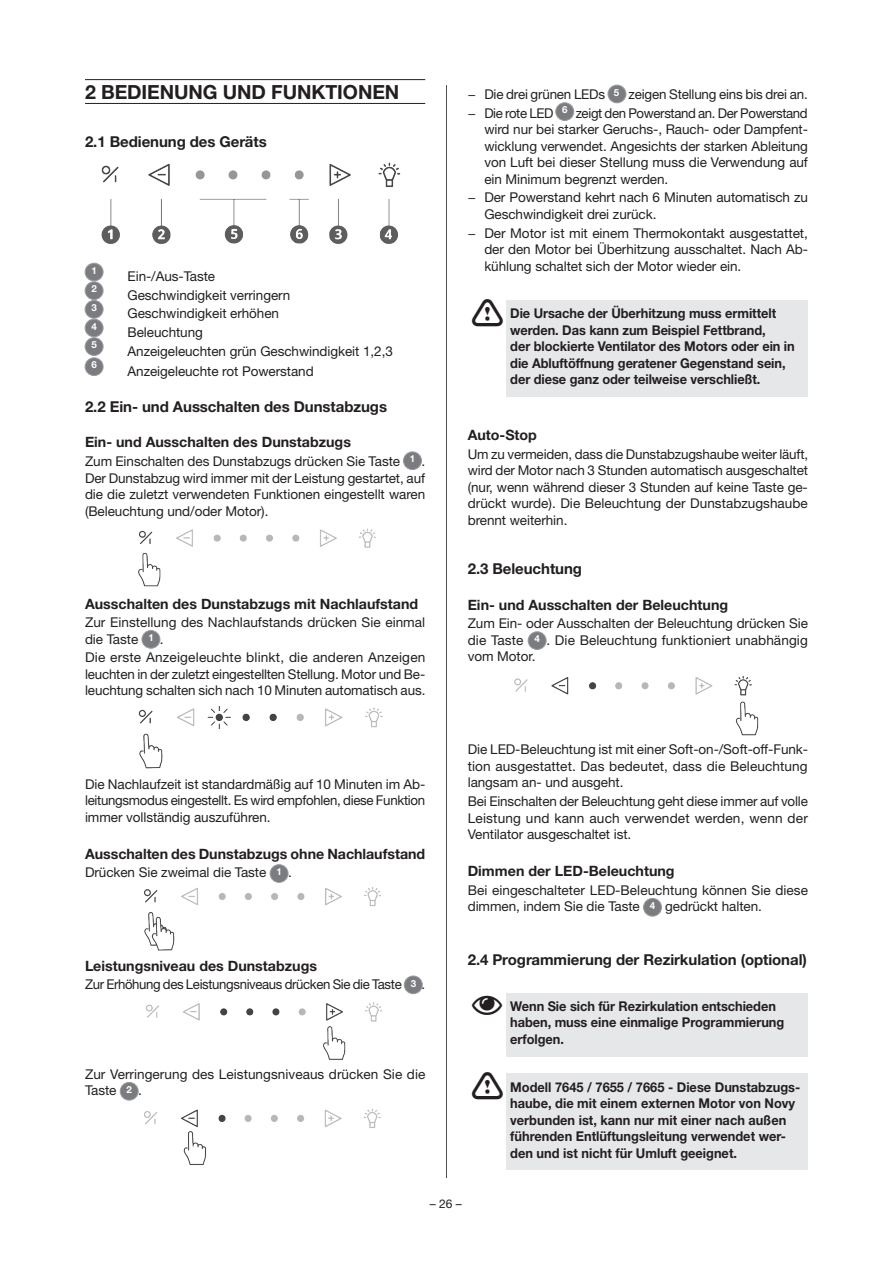
<style>
.page{position:relative;width:893px;height:1263px;background:#fff}
.page>*{position:absolute;margin:0;border:0;box-sizing:border-box;transform-origin:0 0}
.t1{font:700 19.5px "Helvetica Neue LT Std";letter-spacing:-.005em;color:#231f20}
.t2{font:700 15px "Helvetica Neue LTW1 G";letter-spacing:-.005em;color:#231f20}
.t3{font:700 14.25px "Helvetica Neue LTW1 G";color:#231f20}
.t4{font:13.5px/16.5px "Helvetica Neue LT Std";letter-spacing:-.005em;color:#231f20;text-align:justify}
.t5{font:700 13.5px/16.5px "Helvetica Neue LT Std";letter-spacing:-.005em;color:#231f20;scale:.95 1}
.t6{font:13.5px/18.6px "Helvetica Neue LT Std";letter-spacing:-.025em;color:#231f20}
.t7{font:12px "Helvetica Neue LT Std";color:#231f20}
.t8{font:700 9.75px "Helvetica Neue LT Std";color:#fff}
</style>
<div class="page">
<hr style="left:446px;top:85px;width:1px;height:1093px;background:#231f20">
<hr style="left:85px;top:79px;width:340px;height:1px;background:#231f20">
<hr style="left:85px;top:103px;width:340px;height:1px;background:#231f20">
<img style="left:101px;top:162px;width:300px;height:82px">
<div style="left:85px;top:263px;width:18px;height:18px;background:#7a7c7f;border-radius:50%"></div>
<div style="left:85px;top:263px;width:18px;height:18px;border:1px solid #999b9e;border-radius:50%"></div>
<div style="left:85px;top:282px;width:18px;height:18px;background:#7a7c7f;border-radius:50%"></div>
<div style="left:85px;top:282px;width:18px;height:18px;border:1px solid #999b9e;border-radius:50%"></div>
<div style="left:85px;top:300px;width:18px;height:18px;background:#7a7c7f;border-radius:50%"></div>
<div style="left:85px;top:300px;width:18px;height:18px;border:1px solid #999b9e;border-radius:50%"></div>
<div style="left:85px;top:319px;width:18px;height:18px;background:#7a7c7f;border-radius:50%"></div>
<div style="left:85px;top:319px;width:18px;height:18px;border:1px solid #999b9e;border-radius:50%"></div>
<div style="left:85px;top:338px;width:18px;height:17px;background:#7a7c7f;border-radius:50%"></div>
<div style="left:85px;top:338px;width:18px;height:17px;border:1px solid #999b9e;border-radius:50%"></div>
<div style="left:85px;top:358px;width:18px;height:18px;background:#7a7c7f;border-radius:50%"></div>
<div style="left:85px;top:358px;width:18px;height:18px;border:1px solid #999b9e;border-radius:50%"></div>
<div style="left:403px;top:452px;width:18px;height:18px;background:#7a7c7f;border-radius:50%"></div>
<div style="left:403px;top:452px;width:19px;height:18px;border:1px solid #999b9e;border-radius:50%"></div>
<img style="left:138px;top:528px;width:238px;height:59px">
<div style="left:142px;top:630px;width:18px;height:18px;background:#7a7c7f;border-radius:50%"></div>
<div style="left:142px;top:630px;width:18px;height:18px;border:1px solid #999b9e;border-radius:50%"></div>
<img style="left:138px;top:706px;width:245px;height:63px">
<div style="left:270px;top:865px;width:18px;height:17px;background:#7a7c7f;border-radius:50%"></div>
<div style="left:270px;top:864px;width:18px;height:18px;border:1px solid #999b9e;border-radius:50%"></div>
<img style="left:144px;top:880px;width:237px;height:71px">
<div style="left:404px;top:976px;width:18px;height:18px;background:#7a7c7f;border-radius:50%"></div>
<div style="left:404px;top:976px;width:18px;height:18px;border:1px solid #999b9e;border-radius:50%"></div>
<img style="left:146px;top:1002px;width:236px;height:58px">
<div style="left:120px;top:1082px;width:18px;height:18px;background:#7a7c7f;border-radius:50%"></div>
<div style="left:120px;top:1082px;width:18px;height:18px;border:1px solid #999b9e;border-radius:50%"></div>
<img style="left:123px;top:1098px;width:258px;height:67px">
<div style="left:506px;top:300px;width:302px;height:97px;background:#e6e7e9"></div>
<div style="left:506px;top:993px;width:302px;height:63px;background:#e6e7e9"></div>
<div style="left:506px;top:1074px;width:302px;height:96px;background:#e6e7e9"></div>
<div style="left:608px;top:85px;width:18px;height:18px;background:#7a7c7f;border-radius:50%"></div>
<div style="left:608px;top:85px;width:18px;height:18px;border:1px solid #999b9e;border-radius:50%"></div>
<div style="left:556px;top:103px;width:18px;height:17px;background:#7a7c7f;border-radius:50%"></div>
<div style="left:556px;top:103px;width:18px;height:18px;border:1px solid #999b9e;border-radius:50%"></div>
<div style="left:528px;top:632px;width:18px;height:17px;background:#7a7c7f;border-radius:50%"></div>
<div style="left:528px;top:632px;width:18px;height:17px;border:1px solid #999b9e;border-radius:50%"></div>
<img style="left:514px;top:676px;width:245px;height:60px">
<div style="left:643px;top:898px;width:18px;height:18px;background:#7a7c7f;border-radius:50%"></div>
<div style="left:643px;top:898px;width:19px;height:18px;border:1px solid #999b9e;border-radius:50%"></div>
<h1 class="t1" style="left:85px;top:80px;width:316px">2 BEDIENUNG UND FUNKTIONEN</h1>
<p class="t2" style="left:85px;top:132px;width:183px">2.1 Bedienung des Geräts</p>
<p class="t8" style="left:92px;top:264px;width:7px">1</p>
<p class="t4" style="left:128px;top:268px;width:89px">Ein-/Aus-Taste</p>
<p class="t8" style="left:92px;top:283px;width:7px">2</p>
<p class="t8" style="left:92px;top:302px;width:7px">3</p>
<p class="t8" style="left:92px;top:320px;width:7px">4</p>
<p class="t8" style="left:92px;top:339px;width:7px">5</p>
<p class="t4" style="left:128px;top:286px;width:164px">Geschwindigkeit verringern</p>
<p class="t4" style="left:128px;top:305px;width:153px">Geschwindigkeit erhöhen</p>
<p class="t4" style="left:128px;top:324px;width:77px">Beleuchtung</p>
<p class="t4" style="left:128px;top:342px;width:267px">Anzeigeleuchten grün Geschwindigkeit 1,2,3</p>
<p class="t8" style="left:92px;top:359px;width:7px">6</p>
<p class="t4" style="left:128px;top:362px;width:188px">Anzeigeleuchte rot Powerstand</p>
<p class="t2" style="left:85px;top:398px;width:304px">2.2 Ein- und Ausschalten des Dunstabzugs</p>
<p class="t3" style="left:85px;top:433px;width:267px">Ein- und Ausschalten des Dunstabzugs</p>
<p class="t4" style="left:85px;top:453px;width:342px">Zum Einschalten des Dunstabzugs drücken Sie Taste <sup>1</sup> .<br>Der Dunstabzug wird immer mit der Leistung gestartet, auf die die zuletzt verwendeten Funktionen eingestellt waren (Beleuchtung und/oder Motor).</p>
<p class="t3" style="left:85px;top:595px;width:335px">Ausschalten des Dunstabzugs mit Nachlaufstand</p>
<p class="t4" style="left:85px;top:614px;width:342px">Zur Einstellung des Nachlaufstands drücken Sie einmal die Taste <sup>1</sup> .</p>
<p class="t4" style="left:85px;top:649px;width:342px">Die erste Anzeigeleuchte blinkt, die anderen Anzeigen leuchten in der zuletzt eingestellten Stellung. Motor und Be&shy;leuchtung schalten sich nach 10 Minuten automatisch aus.</p>
<p class="t4" style="left:85px;top:775px;width:342px">Die Nachlaufzeit ist standardmäßig auf 10 Minuten im Ab&shy;leitungsmodus eingestellt. Es wird empfohlen, diese Funktion immer vollständig auszuführen.</p>
<p class="t3" style="left:85px;top:845px;width:342px">Ausschalten des Dunstabzugs ohne Nachlaufstand</p>
<p class="t4" style="left:85px;top:864px;width:208px">Drücken Sie zweimal die Taste <sup>1</sup> .</p>
<p class="t3" style="left:85px;top:957px;width:234px">Leistungsniveau des Dunstabzugs</p>
<p class="t6" style="left:85px;top:975px;width:342px">Zur Erhöhung des Leistungsniveaus drücken Sie die Taste <sup>3</sup> .</p>
<p class="t4" style="left:85px;top:1065px;width:342px">Zur Verringerung des Leistungsniveaus drücken Sie die<br>Taste <sup>2</sup> .</p>
<p class="t6" style="left:468px;top:85px;width:342px">− Die drei grünen LEDs <sup>5</sup> zeigen Stellung eins bis drei an. − Die rote LED <sup>6</sup> zeigt den Powerstand an. Der Powerstand</p>
<p class="t4" style="left:484px;top:121px;width:325px">wird nur bei starker Geruchs-, Rauch- oder Dampfent&shy;wicklung verwendet. Angesichts der starken Ableitung von Luft bei dieser Stellung muss die Verwendung auf ein Minimum begrenzt werden.</p>
<p class="t4" style="left:484px;top:189px;width:325px;text-indent:-17px">− Der Powerstand kehrt nach 6 Minuten automatisch zu<br>Geschwindigkeit drei zurück.</p>
<p class="t4" style="left:484px;top:224px;width:325px;text-indent:-17px">− Der Motor ist mit einem Thermokontakt ausgestattet, der den Motor bei Überhitzung ausschaltet. Nach Ab&shy;kühlung schaltet sich der Motor wieder ein.</p>
<p class="t5" style="left:510px;top:305px;width:301px">Die Ursache der Überhitzung muss ermittelt werden. Das kann zum Beispiel Fettbrand,<br>der blockierte Ventilator des Motors oder ein in die Abluftöffnung geratener Gegenstand sein, der diese ganz oder teilweise verschließt.</p>
<p class="t3" style="left:468px;top:426px;width:71px">Auto-Stop</p>
<p class="t4" style="left:468px;top:446px;width:342px">Um zu vermeiden, dass die Dunstabzugshaube weiter läuft, wird der Motor nach 3 Stunden automatisch ausgeschaltet (nur, wenn während dieser 3 Stunden auf keine Taste ge&shy;drückt wurde). Die Beleuchtung der Dunstabzugshaube brennt weiterhin.</p>
<p class="t2" style="left:468px;top:560px;width:116px">2.3 Beleuchtung</p>
<p class="t3" style="left:468px;top:596px;width:262px">Ein- und Ausschalten der Beleuchtung</p>
<p class="t4" style="left:468px;top:615px;width:342px">Zum Ein- oder Ausschalten der Beleuchtung drücken Sie die Taste <sup>4</sup> . Die Beleuchtung funktioniert unabhängig vom Motor.</p>
<p class="t4" style="left:468px;top:741px;width:342px">Die LED-Beleuchtung ist mit einer Soft-on-/Soft-off-Funk&shy;tion ausgestattet. Das bedeutet, dass die Beleuchtung langsam an- und ausgeht.</p>
<p class="t4" style="left:468px;top:793px;width:342px">Bei Einschalten der Beleuchtung geht diese immer auf volle Leistung und kann auch verwendet werden, wenn der Ventilator ausgeschaltet ist.</p>
<p class="t3" style="left:468px;top:862px;width:208px">Dimmen der LED-Beleuchtung</p>
<p class="t4" style="left:468px;top:882px;width:342px">Bei eingeschalteter LED-Beleuchtung können Sie diese dimmen, indem Sie die Taste <sup>4</sup> gedrückt halten.</p>
<p class="t2" style="left:468px;top:950px;width:341px">2.4 Programmierung der Rezirkulation (optional)</p>
<p class="t5" style="left:510px;top:997px;width:290px">Wenn Sie sich für Rezirkulation entschieden haben, muss eine einmalige Programmierung erfolgen.</p>
<p class="t5" style="left:510px;top:1078px;width:307px">Modell 7645 / 7655 / 7665 - Diese Dunstabzugs&shy;haube, die mit einem externen Motor von Novy verbunden ist, kann nur mit einer nach außen führenden Entlüftungsleitung verwendet wer&shy;den und ist nicht für Umluft geeignet.</p>
<p class="t7" style="left:430px;top:1196px;width:34px">– 26 –</p>
</div>
